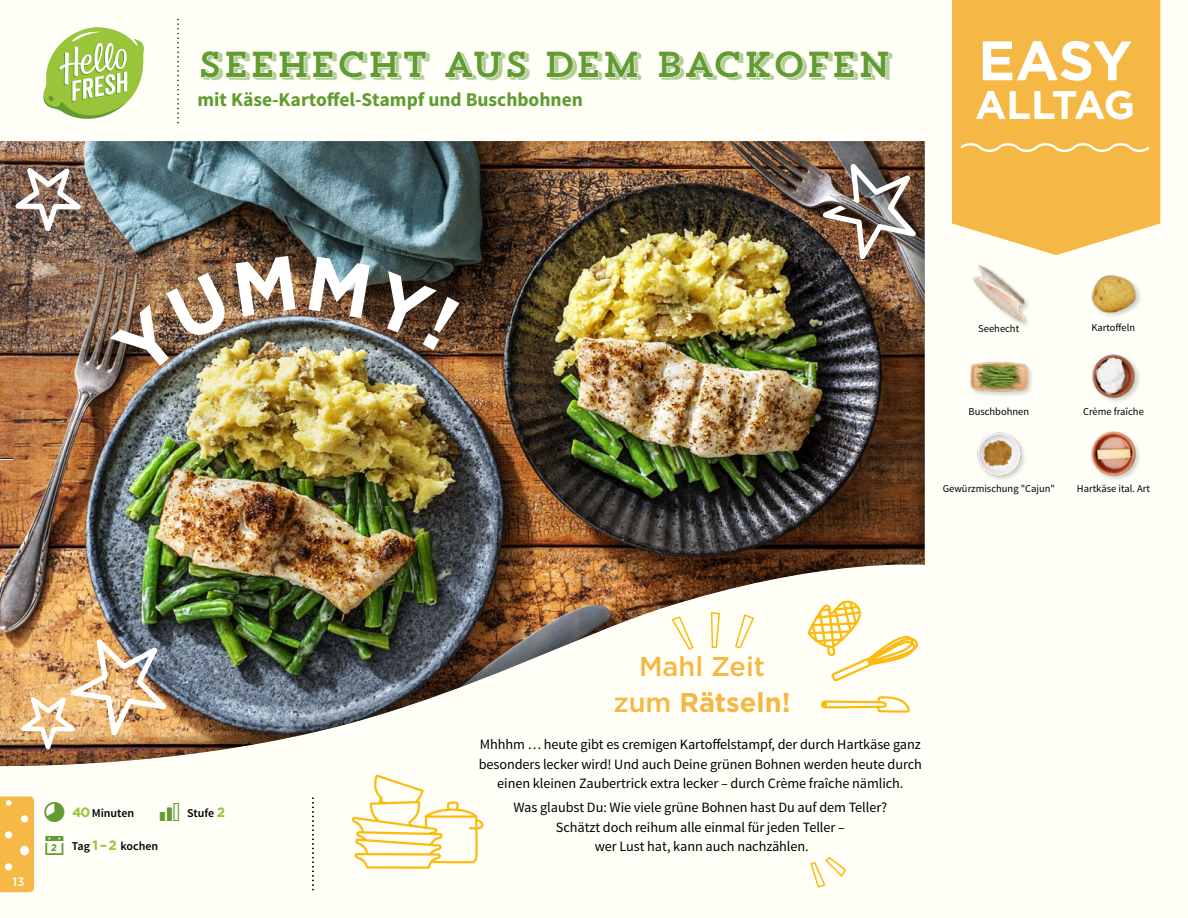
<style>
.page{position:relative;width:1188px;height:918px;background:#fffef7}
.page>*{position:absolute;margin:0;border:0;box-sizing:border-box;transform-origin:0 0}
.t1{font:700 55.5px "Gotham";color:#fff}
.t2{font:700 39.9px "Gotham";letter-spacing:-.045em;color:#fff}
.t3{font:36px "Trend Slab Four";letter-spacing:.005em;color:#619b31}
.t4{font:500 27.15px/36.3px "Gotham";color:#f5b845;text-align:center}
.t5{font:700 19.5px "Source Sans Pro";color:#619b31}
.t6{font:14.25px/19.5px "Source Sans Pro";letter-spacing:-.005em;color:#000;text-align:center}
.t7{font:600 12px "Source Sans Pro";color:#000}
.t8{font:500 12px "Gotham";color:#fffef7}
.t9{font:10.5px "Source Sans Pro";color:#000}
.s1{font-family:"Gotham";font-weight:700;font-size:13.5px;color:#9ac43a}
.s2{font-weight:700}
</style>
<div class="page">
<img style="left:1091px;top:431px;width:49px;height:49px">
<img style="left:977px;top:432px;width:48px;height:48px">
<div style="left:969px;top:361px;width:65px;height:37px;background:#000;opacity:.2"></div>
<img style="left:970px;top:361px;width:57px;height:37px">
<img style="left:1092px;top:354px;width:48px;height:48px">
<img style="left:1091px;top:275px;width:50px;height:41px">
<div style="left:972px;top:264px;width:59px;height:64px;background:#000;opacity:.2"></div>
<img style="left:972px;top:265px;width:55px;height:57px">
<svg style="left:43px;top:27px;width:101px;height:92px"></svg>
<div style="left:952px;top:0;width:208px;height:255px;background:#f5b845"></div>
<svg style="left:958px;top:140px;width:194px;height:15px;background:#f6c363"></svg>
<svg style="left:0;top:796px;width:34px;height:96px;background:#f6be53"></svg>
<svg style="left:312px;top:776px;width:534px;height:115px"></svg>
<div style="left:0;top:141px;width:925px;height:625px;background:#000;opacity:.38"></div>
<img style="left:812px;top:154px;width:109px;height:118px">
<svg style="left:0;top:458px;width:13px;height:2px"></svg>
<img style="left:2px;top:157px;width:84px;height:89px">
<img style="left:9px;top:626px;width:162px;height:136px">
<img style="left:110px;top:256px;width:186px;height:123px">
<img style="left:309px;top:257px;width:150px;height:93px">
<h3 class="t3" style="left:198px;top:41px;width:696px">SEEHECHT AUS DEM BACKOFEN</h3>
<h3 class="t5" style="left:198px;top:87px;width:387px">mit Käse-Kartoffel-Stampf und Buschbohnen</h3>
<h1 class="t1" style="left:979px;top:22px;width:156px">EASY</h1>
<h2 class="t2" style="left:976px;top:77px;width:162px">ALLTAG</h2>
<p class="t8" style="left:12px;top:874px;width:14px">13</p>
<p class="t7" style="left:72px;top:805px;width:63px"><span class="s1">40</span> Minuten</p>
<p class="t7" style="left:187px;top:805px;width:40px">Stufe <span class="s1">2</span></p>
<p class="t7" style="left:72px;top:838px;width:88px">Tag <span class="s1">1 –2</span> kochen</p>
<p class="t9" style="left:978px;top:322px;width:42px">Seehecht</p>
<p class="t9" style="left:1091px;top:321px;width:45px">Kartoffeln</p>
<p class="t9" style="left:969px;top:405px;width:62px">Buschbohnen</p>
<p class="t9" style="left:1083px;top:405px;width:62px">Crème fraîche</p>
<p class="t9" style="left:943px;top:482px;width:114px">Gewürzmischung "Cajun"</p>
<p class="t9" style="left:1077px;top:482px;width:75px">Hartkäse ital. Art</p>
<h3 class="t4" style="left:613px;top:648px;width:179px">Mahl Zeit zum <span class="s2">Rätseln!</span></h3>
<p class="t6" style="left:479px;top:735px;width:445px">Mhhhm … heute gibt es cremigen Kartoffelstampf, der durch Hartkäse ganz besonders lecker wird! Und auch Deine grünen Bohnen werden heute durch einen kleinen Zaubertrick extra lecker – durch Crème fraîche nämlich.</p>
<p class="t6" style="left:513px;top:798px;width:375px">Was glaubst Du: Wie viele grüne Bohnen hast Du auf dem Teller?<br>Schätzt doch reihum alle einmal für jeden Teller –<br>wer Lust hat, kann auch nachzählen.</p>
</div>
